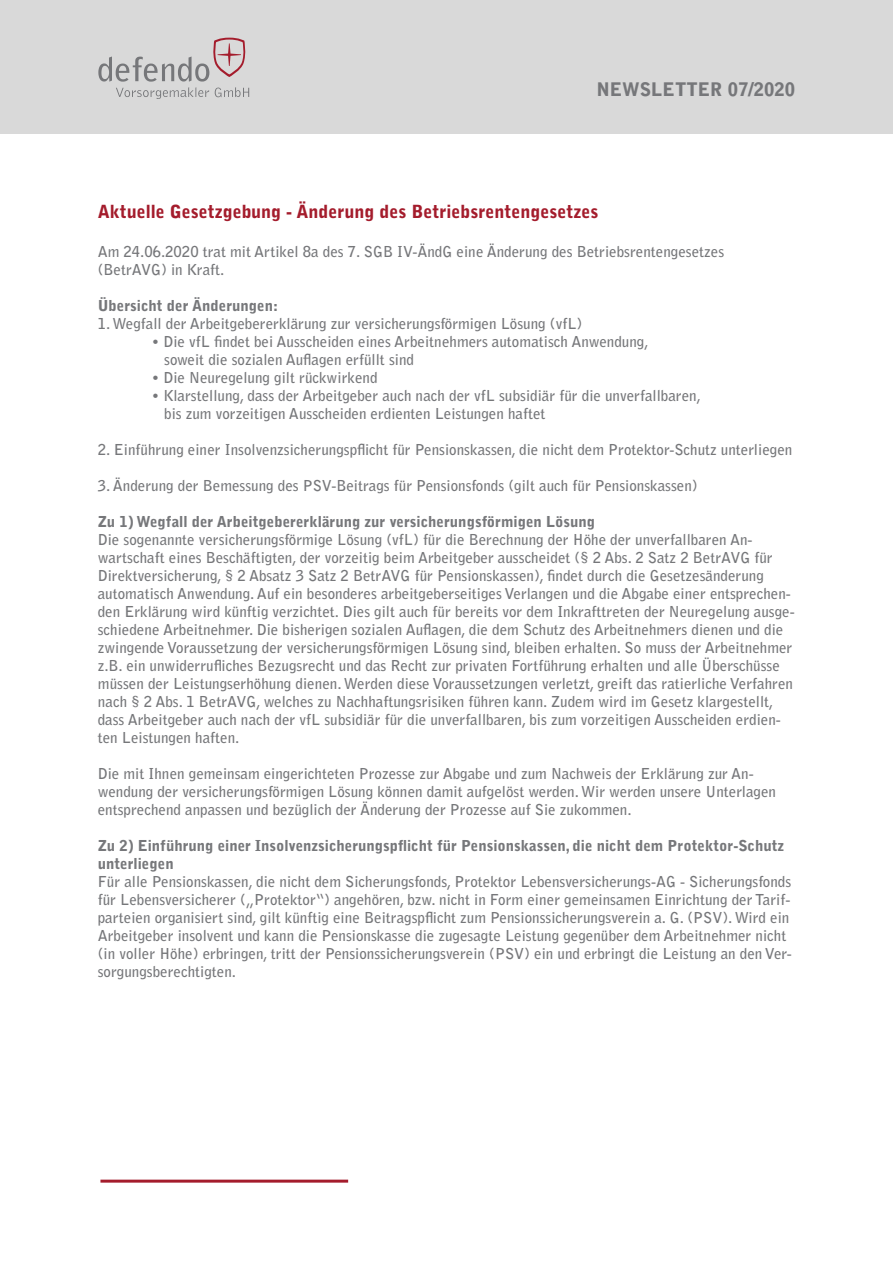
<style>
.page{position:relative;width:893px;height:1263px;background:#fff}
.page>*{position:absolute;margin:0;border:0;box-sizing:border-box;transform-origin:0 0}
.t1{font:900 18.6px "Bell Gothic Std";color:#76777a}
.t2{font:900 18px "Bell Gothic Std";color:#a41c2c}
.t3{font:700 15px/18px "Bell Gothic Std";color:#76777a}
.t4{font:900 15px/18px "Bell Gothic Std";color:#76777a}
</style>
<div class="page">
<div style="left:0;top:0;width:893px;height:134px;background:#d9d9d9"></div>
<svg style="left:98px;top:38px;width:151px;height:61px"></svg>
<hr style="left:100px;top:1179px;width:248px;height:3px;background:#a41c2c">
<p class="t1" style="left:596px;top:78px;width:200px">NEWSLETTER 07/2020</p>
<p class="t2" style="left:98px;top:201px;width:502px">Aktuelle Gesetzgebung - Änderung des Betriebsrentengesetzes</p>
<p class="t3" style="left:98px;top:243px;width:628px">Am 24.06.2020 trat mit Artikel 8a des 7. SGB IV-ÄndG eine Änderung des Betriebsrentengesetzes (BetrAVG) in Kraft.</p>
<p class="t4" style="left:98px;top:297px;width:182px">Übersicht der Änderungen:</p>
<p class="t3" style="left:98px;top:315px;width:486px">1. Wegfall der Arbeitgebererklärung zur versicherungsförmigen Lösung (vfL)</p>
<p class="t3" style="left:164px;top:333px;width:486px;text-indent:-12px">• Die vfL findet bei Ausscheiden eines Arbeitnehmers automatisch Anwendung, soweit die sozialen Auflagen erfüllt sind</p>
<p class="t3" style="left:152px;top:369px;width:227px">• Die Neuregelung gilt rückwirkend</p>
<p class="t3" style="left:164px;top:387px;width:538px;text-indent:-12px">• Klarstellung, dass der Arbeitgeber auch nach der vfL subsidiär für die unverfallbaren, bis zum vorzeitigen Ausscheiden erdienten Leistungen haftet</p>
<p class="t3" style="left:98px;top:441px;width:696px">2. Einführung einer Insolvenzsicherungspflicht für Pensionskassen, die nicht dem Protektor-Schutz unterliegen</p>
<p class="t3" style="left:98px;top:477px;width:601px">3. Änderung der Bemessung des PSV-Beitrags für Pensionsfonds (gilt auch für Pensionskassen)</p>
<p class="t4" style="left:98px;top:513px;width:499px">Zu 1) Wegfall der Arbeitgebererklärung zur versicherungsförmigen Lösung</p>
<p class="t3" style="left:98px;top:531px;width:698px">Die sogenannte versicherungsförmige Lösung (vfL) für die Berechnung der Höhe der unverfallbaren An&shy;wartschaft eines Beschäftigten, der vorzeitig beim Arbeitgeber ausscheidet (§ 2 Abs. 2 Satz 2 BetrAVG für Direktversicherung, § 2 Absatz 3 Satz 2 BetrAVG für Pensionskassen), findet durch die Gesetzesänderung automatisch Anwendung. Auf ein besonderes arbeitgeberseitiges Verlangen und die Abgabe einer entsprechen&shy;den Erklärung wird künftig verzichtet. Dies gilt auch für bereits vor dem Inkrafttreten der Neuregelung ausge&shy;schiedene Arbeitnehmer. Die bisherigen sozialen Auflagen, die dem Schutz des Arbeitnehmers dienen und die zwingende Voraussetzung der versicherungsförmigen Lösung sind, bleiben erhalten. So muss der Arbeitnehmer z.B. ein unwiderrufliches Bezugsrecht und das Recht zur privaten Fortführung erhalten und alle Überschüsse müssen der Leistungserhöhung dienen. Werden diese Voraussetzungen verletzt, greift das ratierliche Verfahren nach § 2 Abs. 1 BetrAVG, welches zu Nachhaftungsrisiken führen kann. Zudem wird im Gesetz klargestellt, dass Arbeitgeber auch nach der vfL subsidiär für die unverfallbaren, bis zum vorzeitigen Ausscheiden erdien&shy;ten Leistungen haften.</p>
<p class="t3" style="left:98px;top:765px;width:680px">Die mit Ihnen gemeinsam eingerichteten Prozesse zur Abgabe und zum Nachweis der Erklärung zur An&shy;wendung der versicherungsförmigen Lösung können damit aufgelöst werden. Wir werden unsere Unterlagen entsprechend anpassen und bezüglich der Änderung der Prozesse auf Sie zukommen.</p>
<p class="t4" style="left:98px;top:837px;width:688px">Zu 2) Einführung einer Insolvenzsicherungspflicht für Pensionskassen, die nicht dem Protektor-Schutz unterliegen</p>
<p class="t3" style="left:98px;top:873px;width:695px">Für alle Pensionskassen, die nicht dem Sicherungsfonds, Protektor Lebensversicherungs-AG - Sicherungsfonds für Lebensversicherer („Protektor“) angehören, bzw. nicht in Form einer gemeinsamen Einrichtung der Tarif&shy;parteien organisiert sind, gilt künftig eine Beitragspflicht zum Pensionssicherungsverein a. G. (PSV). Wird ein Arbeitgeber insolvent und kann die Pensionskasse die zugesagte Leistung gegenüber dem Arbeitnehmer nicht (in voller Höhe) erbringen, tritt der Pensionssicherungsverein (PSV) ein und erbringt die Leistung an den Ver&shy;sorgungsberechtigten.</p>
</div>
